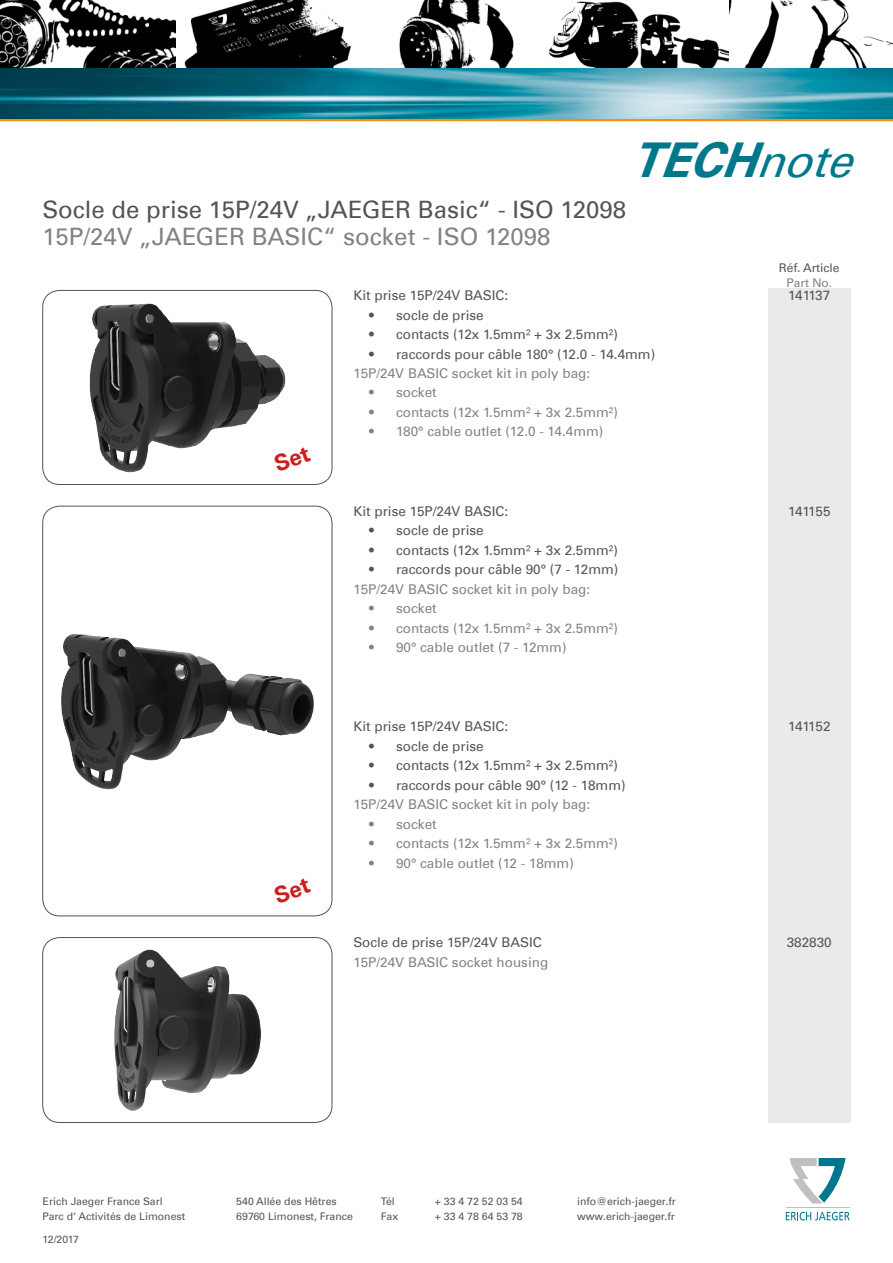
<style>
.page{position:relative;width:893px;height:1263px;background:#fff}
.page>*{position:absolute;margin:0;border:0;box-sizing:border-box;transform-origin:0 0}
.t1{font:italic 700 48px "Univers Com 65";color:#00788c}
.t2{font:24px "Univers Com 55 Roman";color:#535454}
.t3{font:24px "Univers Com 55 Roman";color:#818383}
.t4{font:13.5px "Univers Com 55 Roman";color:#535454}
.t5{font:13.5px "Univers Com 55 Roman";color:#818383}
.t6{font:12px "Univers Com 55 Roman";color:#535454}
.t7{font:12px "Univers Com 55 Roman";color:#818383}
.t8{font:10.5px/15px "Univers Com 55 Roman";color:#535454}
.s1{font-family:"Univers Com 55 Roman";font-weight:400;font-size:45px}
</style>
<div class="page">
<div style="left:768px;top:288px;width:82px;height:835px;background:#e9eaea"></div>
<img style="left:89px;top:303px;width:197px;height:170px">
<div style="left:43px;top:290px;width:289px;height:195px;border:1px solid #535454;border-radius:17px"></div>
<img style="left:114px;top:949px;width:147px;height:162px">
<div style="left:43px;top:937px;width:289px;height:186px;border:1px solid #535454;border-radius:17px"></div>
<img style="left:61px;top:634px;width:253px;height:156px">
<div style="left:43px;top:506px;width:289px;height:410px;border:1px solid #535454;border-radius:17px"></div>
<hr style="left:0;top:118px;width:893px;height:3px;background:#f49200">
<img style="left:0;top:0;width:893px;height:118px">
<svg style="left:786px;top:1212px;width:64px;height:8px"></svg>
<hr style="left:786px;top:1207px;width:63px;height:1px;background:#bfc0c1">
<svg style="left:790px;top:1158px;width:55px;height:45px"></svg>
<svg style="left:273px;top:446px;width:13px;height:26px"></svg>
<h1 class="t1" style="left:631px;top:132px;width:241px">TECH<span class="s1">note</span></h1>
<h2 class="t2" style="left:43px;top:195px;width:585px">Socle de prise 15P/24V „JAEGER Basic“ - ISO 12098</h2>
<h2 class="t3" style="left:43px;top:222px;width:510px">15P/24V „JAEGER BASIC“ socket - ISO 12098</h2>
<p class="t4" style="left:353px;top:287px;width:156px">Kit prise 15P/24V BASIC:</p>
<p class="t4" style="left:369px;top:307px;width:116px">• socle de prise</p>
<p class="t4" style="left:369px;top:326px;width:250px">• contacts (12x 1.5mm² + 3x 2.5mm²)</p>
<p class="t4" style="left:369px;top:346px;width:288px">• raccords pour câble 180° (12.0 - 14.4mm)</p>
<p class="t5" style="left:353px;top:365px;width:238px">15P/24V BASIC socket kit in poly bag:</p>
<p class="t5" style="left:369px;top:385px;width:69px">• socket</p>
<p class="t5" style="left:369px;top:404px;width:250px">• contacts (12x 1.5mm² + 3x 2.5mm²)</p>
<p class="t5" style="left:369px;top:424px;width:236px">• 180° cable outlet (12.0 - 14.4mm)</p>
<p class="t4" style="left:353px;top:503px;width:156px">Kit prise 15P/24V BASIC:</p>
<p class="t4" style="left:369px;top:522px;width:116px">• socle de prise</p>
<p class="t4" style="left:369px;top:542px;width:250px">• contacts (12x 1.5mm² + 3x 2.5mm²)</p>
<p class="t4" style="left:369px;top:561px;width:251px">• raccords pour câble 90° (7 - 12mm)</p>
<p class="t5" style="left:353px;top:581px;width:238px">15P/24V BASIC socket kit in poly bag:</p>
<p class="t5" style="left:369px;top:600px;width:69px">• socket</p>
<p class="t5" style="left:369px;top:620px;width:250px">• contacts (12x 1.5mm² + 3x 2.5mm²)</p>
<p class="t5" style="left:369px;top:639px;width:199px">• 90° cable outlet (7 - 12mm)</p>
<p class="t4" style="left:353px;top:718px;width:156px">Kit prise 15P/24V BASIC:</p>
<p class="t4" style="left:369px;top:738px;width:116px">• socle de prise</p>
<p class="t4" style="left:369px;top:757px;width:250px">• contacts (12x 1.5mm² + 3x 2.5mm²)</p>
<p class="t4" style="left:369px;top:777px;width:258px">• raccords pour câble 90° (12 - 18mm)</p>
<p class="t5" style="left:353px;top:796px;width:238px">15P/24V BASIC socket kit in poly bag:</p>
<p class="t5" style="left:369px;top:816px;width:69px">• socket</p>
<p class="t5" style="left:369px;top:835px;width:250px">• contacts (12x 1.5mm² + 3x 2.5mm²)</p>
<p class="t5" style="left:369px;top:855px;width:206px">• 90° cable outlet (12 - 18mm)</p>
<p class="t4" style="left:353px;top:934px;width:190px">Socle de prise 15P/24V BASIC</p>
<p class="t5" style="left:353px;top:954px;width:196px">15P/24V BASIC socket housing</p>
<p class="t8" style="left:236px;top:1193px;width:118px">540 Allée des Hêtres<br>69760 Limonest, France</p>
<p class="t8" style="left:43px;top:1193px;width:144px">Erich Jaeger France Sarl<br>Parc d‘ Activités de Limonest</p>
<p class="t8" style="left:381px;top:1193px;width:15px">Tél</p>
<p class="t8" style="left:435px;top:1193px;width:89px">+ 33 4 72 52 03 54</p>
<p class="t8" style="left:381px;top:1208px;width:19px">Fax</p>
<p class="t8" style="left:435px;top:1208px;width:89px">+ 33 4 78 64 53 78</p>
<p class="t8" style="left:43px;top:1232px;width:38px">12/2017</p>
<p class="t8" style="left:577px;top:1193px;width:100px">info@erich-jaeger.fr www.erich-jaeger.fr</p>
<p class="t6" style="left:779px;top:261px;width:62px">Réf. Article</p>
<p class="t7" style="left:786px;top:276px;width:47px">Part No.</p>
<p class="t4" style="left:788px;top:287px;width:44px">141137</p>
<p class="t4" style="left:788px;top:503px;width:44px">141155</p>
<p class="t4" style="left:788px;top:718px;width:44px">141152</p>
<p class="t4" style="left:787px;top:934px;width:47px">382830</p>
</div>
